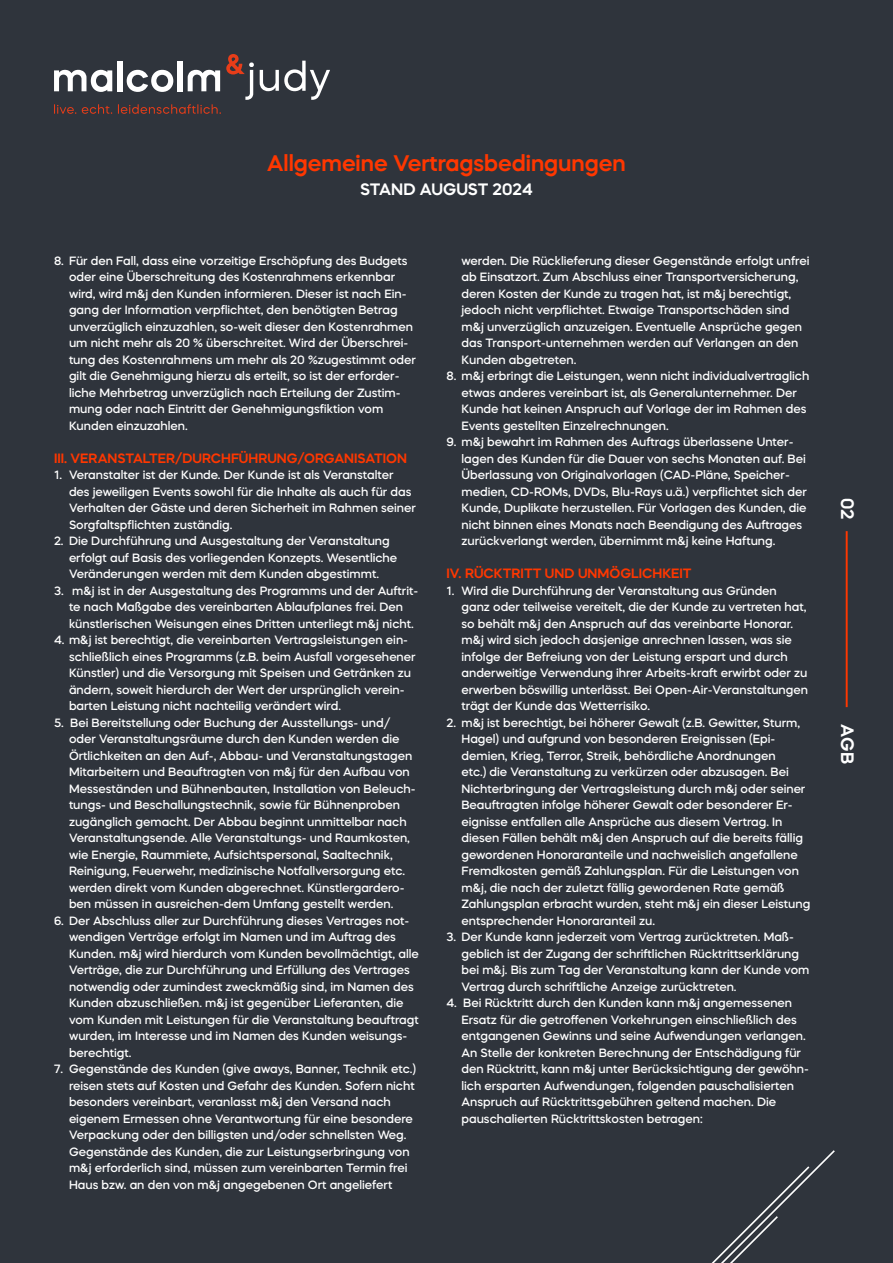
<style>
.page{position:relative;width:893px;height:1263px;background:#2f343c}
.page>*{position:absolute;margin:0;border:0;box-sizing:border-box;transform-origin:0 0}
.t1{font:600 22.5px "Mazzard H";color:#ff3700}
.t2{font:600 18px "Mazzard H";color:#fff}
.t3{font:600 16.5px "Mazzard H";color:#fff}
.t4{font:600 13.5px "Mazzard H";color:#ff3700}
.t5{font:500 12px/16.5px "Mazzard H";color:#fff}
</style>
<div class="page">
<hr style="left:846px;top:531px;width:2px;height:176px;background:#ff3700">
<svg style="left:260px;top:61px;width:70px;height:39px"></svg>
<svg style="left:54px;top:54px;width:200px;height:60px"></svg>
<svg style="left:711px;top:1150px;width:124px;height:113px"></svg>
<h1 class="t1" style="left:267px;top:148px;width:360px">Allgemeine Vertragsbedingungen</h1>
<h3 class="t3" style="left:360px;top:178px;width:174px">STAND AUGUST 2024</h3>
<p class="t5" style="left:69px;top:252px;width:348px;text-indent:-15px">8. Für den Fall, dass eine vorzeitige Erschöpfung des Budgets oder eine Überschreitung des Kostenrahmens erkennbar wird, wird m&amp;j den Kunden informieren. Dieser ist nach Ein&shy;gang der Information verpflichtet, den benötigten Betrag unverzüglich einzuzahlen, so-weit dieser den Kostenrahmen um nicht mehr als 20 % überschreitet. Wird der Überschrei&shy;tung des Kostenrahmens um mehr als 20 %zugestimmt oder gilt die Genehmigung hierzu als erteilt, so ist der erforder&shy;liche Mehrbetrag unverzüglich nach Erteilung der Zustim&shy;mung oder nach Eintritt der Genehmigungsfiktion vom Kunden einzuzahlen.</p>
<p class="t4" style="left:54px;top:449px;width:355px">III. VERANSTALTER/DURCHFÜHRUNG/ORGANISATION</p>
<p class="t5" style="left:69px;top:467px;width:348px;text-indent:-15px">1. Veranstalter ist der Kunde. Der Kunde ist als Veranstalter des jeweiligen Events sowohl für die Inhalte als auch für das Verhalten der Gäste und deren Sicherheit im Rahmen seiner Sorgfaltspflichten zuständig.</p>
<p class="t5" style="left:69px;top:533px;width:330px;text-indent:-15px">2. Die Durchführung und Ausgestaltung der Veranstaltung erfolgt auf Basis des vorliegenden Konzepts. Wesentliche<br>Veränderungen werden mit dem Kunden abgestimmt.</p>
<p class="t5" style="left:69px;top:582px;width:351px;text-indent:-15px">3. m&amp;j ist in der Ausgestaltung des Programms und der Auftrit&shy;te nach Maßgabe des vereinbarten Ablaufplanes frei. Den künstlerischen Weisungen eines Dritten unterliegt m&amp;j nicht.</p>
<p class="t5" style="left:69px;top:632px;width:348px;text-indent:-15px">4. m&amp;j ist berechtigt, die vereinbarten Vertragsleistungen ein&shy;schließlich eines Programms (z.B. beim Ausfall vorgesehener Künstler) und die Versorgung mit Speisen und Getränken zu ändern, soweit hierdurch der Wert der ursprünglich verein&shy;barten Leistung nicht nachteilig verändert wird.</p>
<p class="t5" style="left:69px;top:714px;width:348px;text-indent:-15px">5. Bei Bereitstellung oder Buchung der Ausstellungs- und/ oder Veranstaltungsräume durch den Kunden werden die Örtlichkeiten an den Auf-, Abbau- und Veranstaltungstagen Mitarbeitern und Beauftragten von m&amp;j für den Aufbau von Messeständen und Bühnenbauten, Installation von Beleuch&shy;tungs- und Beschallungstechnik, sowie für Bühnenproben zugänglich gemacht. Der Abbau beginnt unmittelbar nach Veranstaltungsende. Alle Veranstaltungs- und Raumkosten, wie Energie, Raummiete, Aufsichtspersonal, Saaltechnik, Reinigung, Feuerwehr, medizinische Notfallversorgung etc. werden direkt vom Kunden abgerechnet. Künstlergardero&shy;ben müssen in ausreichen-dem Umfang gestellt werden.</p>
<p class="t5" style="left:69px;top:912px;width:351px;text-indent:-15px">6. Der Abschluss aller zur Durchführung dieses Vertrages not&shy;wendigen Verträge erfolgt im Namen und im Auftrag des Kunden. m&amp;j wird hierdurch vom Kunden bevollmächtigt, alle Verträge, die zur Durchführung und Erfüllung des Vertrages notwendig oder zumindest zweckmäßig sind, im Namen des Kunden abzuschließen. m&amp;j ist gegenüber Lieferanten, die vom Kunden mit Leistungen für die Veranstaltung beauftragt wurden, im Interesse und im Namen des Kunden weisungs&shy;berechtigt.</p>
<p class="t5" style="left:69px;top:1061px;width:348px;text-indent:-15px">7. Gegenstände des Kunden (give aways, Banner, Technik etc.) reisen stets auf Kosten und Gefahr des Kunden. Sofern nicht besonders vereinbart, veranlasst m&amp;j den Versand nach eigenem Ermessen ohne Verantwortung für eine besondere Verpackung oder den billigsten und/oder schnellsten Weg.<br>Gegenstände des Kunden, die zur Leistungserbringung von m&amp;j erforderlich sind, müssen zum vereinbarten Termin frei Haus bzw. an den von m&amp;j angegebenen Ort angeliefert</p>
<p class="t5" style="left:461px;top:252px;width:349px">werden. Die Rücklieferung dieser Gegenstände erfolgt unfrei ab Einsatzort. Zum Abschluss einer Transportversicherung, deren Kosten der Kunde zu tragen hat, ist m&amp;j berechtigt, jedoch nicht verpflichtet. Etwaige Transportschäden sind m&amp;j unverzüglich anzuzeigen. Eventuelle Ansprüche gegen das Transport-unternehmen werden auf Verlangen an den Kunden abgetreten.</p>
<p class="t5" style="left:461px;top:368px;width:349px;text-indent:-15px">8. m&amp;j erbringt die Leistungen, wenn nicht individualvertraglich etwas anderes vereinbart ist, als Generalunternehmer. Der Kunde hat keinen Anspruch auf Vorlage der im Rahmen des Events gestellten Einzelrechnungen.</p>
<p class="t5" style="left:461px;top:434px;width:347px;text-indent:-15px">9. m&amp;j bewahrt im Rahmen des Auftrags überlassene Unter&shy;lagen des Kunden für die Dauer von sechs Monaten auf. Bei Überlassung von Originalvorlagen (CAD-Pläne, Speicher&shy;medien, CD-ROMs, DVDs, Blu-Rays u.ä.) verpflichtet sich der Kunde, Duplikate herzustellen. Für Vorlagen des Kunden, die nicht binnen eines Monats nach Beendigung des Auftrages zurückverlangt werden, übernimmt m&amp;j keine Haftung.</p>
<p class="t4" style="left:446px;top:565px;width:247px">IV. RÜCKTRITT UND UNMÖGLICHKEIT</p>
<p class="t5" style="left:461px;top:582px;width:348px;text-indent:-15px">1. Wird die Durchführung der Veranstaltung aus Gründen ganz oder teilweise vereitelt, die der Kunde zu vertreten hat, so behält m&amp;j den Anspruch auf das vereinbarte Honorar. m&amp;j wird sich jedoch dasjenige anrechnen lassen, was sie infolge der Befreiung von der Leistung erspart und durch anderweitige Verwendung ihrer Arbeits-kraft erwirbt oder zu erwerben böswillig unterlässt. Bei Open-Air-Veranstaltungen trägt der Kunde das Wetterrisiko.</p>
<p class="t5" style="left:461px;top:714px;width:350px;text-indent:-15px">2. m&amp;j ist berechtigt, bei höherer Gewalt (z.B. Gewitter, Sturm, Hagel) und aufgrund von besonderen Ereignissen (Epi&shy;demien, Krieg, Terror, Streik, behördliche Anordnungen<br>etc.) die Veranstaltung zu verkürzen oder abzusagen. Bei Nichterbringung der Vertragsleistung durch m&amp;j oder seiner Beauftragten infolge höherer Gewalt oder besonderer Er&shy;eignisse entfallen alle Ansprüche aus diesem Vertrag. In diesen Fällen behält m&amp;j den Anspruch auf die bereits fällig gewordenen Honoraranteile und nachweislich angefallene Fremdkosten gemäß Zahlungsplan. Für die Leistungen von m&amp;j, die nach der zuletzt fällig gewordenen Rate gemäß Zahlungsplan erbracht wurden, steht m&amp;j ein dieser Leistung entsprechender Honoraranteil zu.</p>
<p class="t5" style="left:461px;top:929px;width:349px;text-indent:-15px">3. Der Kunde kann jederzeit vom Vertrag zurücktreten. Maß&shy;geblich ist der Zugang der schriftlichen Rücktrittserklärung bei m&amp;j. Bis zum Tag der Veranstaltung kann der Kunde vom Vertrag durch schriftliche Anzeige zurücktreten.</p>
<p class="t5" style="left:461px;top:995px;width:349px;text-indent:-15px">4. Bei Rücktritt durch den Kunden kann m&amp;j angemessenen Ersatz für die getroffenen Vorkehrungen einschließlich des entgangenen Gewinns und seine Aufwendungen verlangen.<br>An Stelle der konkreten Berechnung der Entschädigung für den Rücktritt, kann m&amp;j unter Berücksichtigung der gewöhn&shy;lich ersparten Aufwendungen, folgenden pauschalisierten Anspruch auf Rücktrittsgebühren geltend machen. Die pauschalierten Rücktrittskosten betragen:</p>
<h2 class="t2" style="left:859px;top:498px;width:24px;rotate:90deg">02</h2>
<h2 class="t2" style="left:859px;top:724px;width:42px;rotate:90deg">AGB</h2>
</div>
